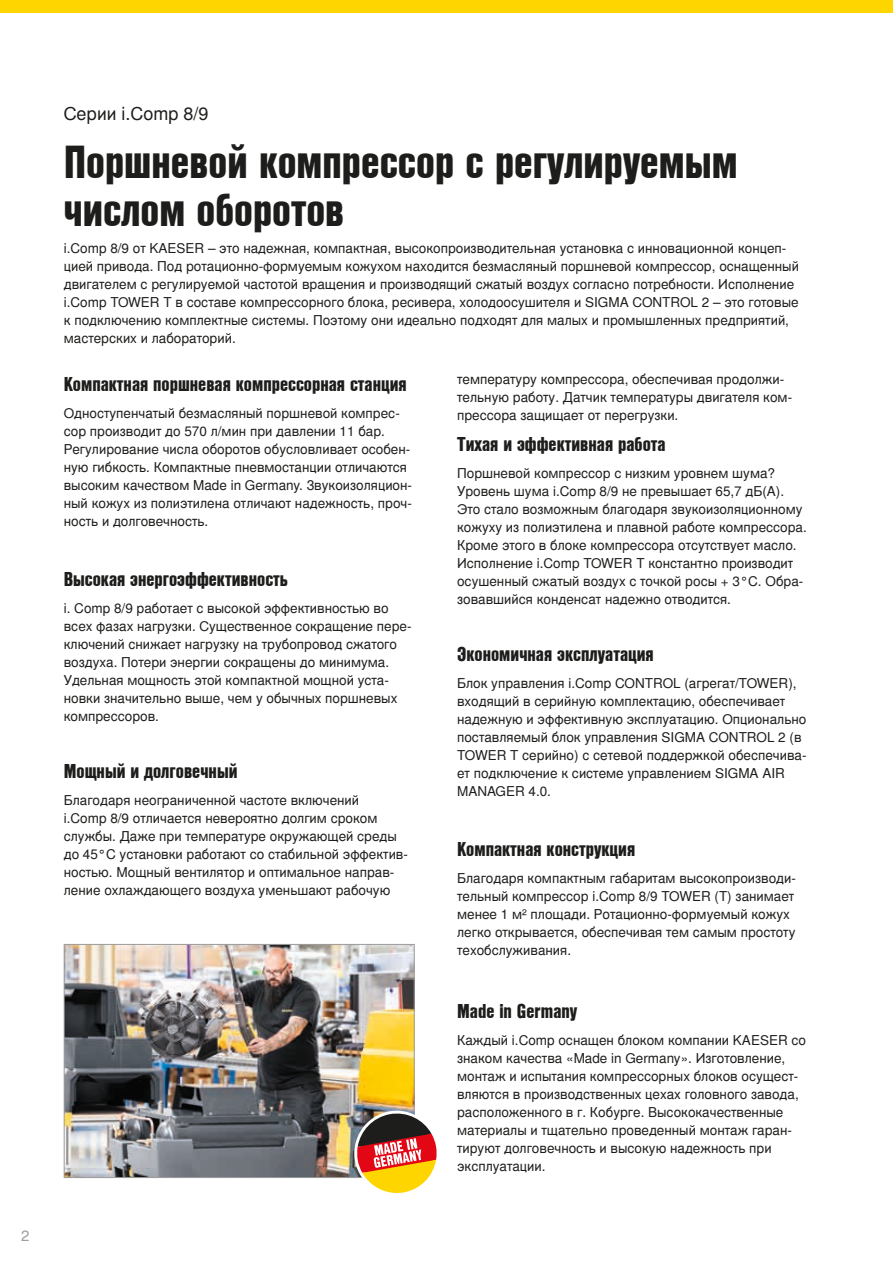
<style>
.page{position:relative;width:893px;height:1263px;background:#fff}
.page>*{position:absolute;margin:0;border:0;box-sizing:border-box;transform-origin:0 0}
.t1{font:45px/48px "Nimbus San L Bla Con";color:#1d1d1b}
.t2{font:19.5px "Nimbus San L Bla Con";color:#1d1d1b}
.t3{font:18px "Nimbus San L";color:#1d1d1b}
.t4{font:15px "Nimbus San L";color:#9d9d9d}
.t5{font:13.5px/18px "Nimbus San L";color:#1d1d1b}
</style>
<div class="page">
<img style="left:66px;top:946px;width:347px;height:230px">
<div style="left:64px;top:944px;width:351px;height:234px;border:1px solid #9d9d9d"></div>
<svg style="left:354px;top:1110px;width:83px;height:83px"></svg>
<div style="left:0;top:0;width:893px;height:13px;background:#ffd500"></div>
<p class="t4" style="left:21px;top:1226px;width:10px">2</p>
<h3 class="t3" style="left:64px;top:103px;width:146px">Серии i.Comp 8/9</h3>
<h1 class="t1" style="left:64px;top:136px;width:675px">Поршневой компрессор с регулируемым числом оборотов</h1>
<p class="t5" style="left:64px;top:240px;width:737px">i.Comp 8/9 от KAESER – это надежная, компактная, высокопроизводительная установка с инновационной концеп&shy;цией привода. Под ротационно-формуемым кожухом находится безмасляный поршневой компрессор, оснащенный двигателем с регулируемой частотой вращения и производящий сжатый воздух согласно потребности. Исполнение i.Comp TOWER T в составе компрессорного блока, ресивера, холодоосушителя и SIGMA CONTROL 2 – это готовые к подключению комплектные системы. Поэтому они идеально подходят для малых и промышленных предприятий, мастерских и лабораторий.</p>
<h2 class="t2" style="left:64px;top:370px;width:344px">Компактная поршневая компрессорная станция</h2>
<p class="t5" style="left:64px;top:405px;width:350px">Одноступенчатый безмасляный поршневой компрес&shy;сор производит до 570 л/мин при давлении 11 бар.<br>Регулирование числа оборотов обусловливает особен&shy;ную гибкость. Компактные пневмостанции отличаются высоким качеством Made in Germany. Звукоизоляцион&shy;ный кожух из полиэтилена отличают надежность, проч&shy;ность и долговечность.</p>
<h2 class="t2" style="left:64px;top:565px;width:226px">Высокая энергоэффективность</h2>
<p class="t5" style="left:64px;top:600px;width:349px">i. Comp 8/9 работает с высокой эффективностью во всех фазах нагрузки. Существенное сокращение пере&shy;ключений снижает нагрузку на трубопровод сжатого воздуха. Потери энергии сокращены до минимума.<br>Удельная мощность этой компактной мощной уста&shy;новки значительно выше, чем у обычных поршневых компрессоров.</p>
<h2 class="t2" style="left:64px;top:757px;width:175px">Мощный и долговечный</h2>
<p class="t5" style="left:64px;top:792px;width:346px">Благодаря неограниченной частоте включений<br>i.Comp 8/9 отличается невероятно долгим сроком службы. Даже при температуре окружающей среды до 45°C установки работают со стабильной эффектив&shy;ностью. Мощный вентилятор и оптимальное направ&shy;ление охлаждающего воздуха уменьшают рабочую</p>
<p class="t5" style="left:457px;top:370px;width:337px">температуру компрессора, обеспечивая продолжи&shy;тельную работу. Датчик температуры двигателя ком&shy;прессора защищает от перегрузки.</p>
<h2 class="t2" style="left:457px;top:430px;width:210px">Тихая и эффективная работа</h2>
<p class="t5" style="left:457px;top:465px;width:351px">Поршневой компрессор с низким уровнем шума?<br>Уровень шума i.Comp 8/9 не превышает 65,7 дБ(А).<br>Это стало возможным благодаря звукоизоляционному кожуху из полиэтилена и плавной работе компрессора.<br>Кроме этого в блоке компрессора отсутствует масло.<br>Исполнение i.Comp TOWER T константно производит осушенный сжатый воздух с точкой росы + 3°C. Обра&shy;зовавшийся конденсат надежно отводится.</p>
<h2 class="t2" style="left:457px;top:640px;width:198px">Экономичная эксплуатация</h2>
<p class="t5" style="left:457px;top:675px;width:351px">Блок управления i.Comp CONTROL (агрегат/TOWER), входящий в серийную комплектацию, обеспечивает надежную и эффективную эксплуатацию. Опционально поставляемый блок управления SIGMA CONTROL 2 (в TOWER T серийно) с сетевой поддержкой обеспечива&shy;ет подключение к системе управлением SIGMA AIR MANAGER 4.0.</p>
<h2 class="t2" style="left:457px;top:835px;width:180px">Компактная конструкция</h2>
<p class="t5" style="left:457px;top:870px;width:340px">Благодаря компактным габаритам высокопроизводи&shy;тельный компрессор i.Comp 8/9 TOWER (T) занимает менее 1 м² площади. Ротационно-формуемый кожух легко открывается, обеспечивая тем самым простоту техобслуживания.</p>
<h2 class="t2" style="left:457px;top:997px;width:122px">Made in Germany</h2>
<p class="t5" style="left:457px;top:1032px;width:350px">Каждый i.Comp оснащен блоком компании KAESER со знаком качества «Made in Germany». Изготовление, монтаж и испытания компрессорных блоков осущест&shy;вляются в производственных цехах головного завода, расположенного в г. Кобурге. Высококачественные материалы и тщательно проведенный монтаж гаран&shy;тируют долговечность и высокую надежность при эксплуатации.</p>
</div>
